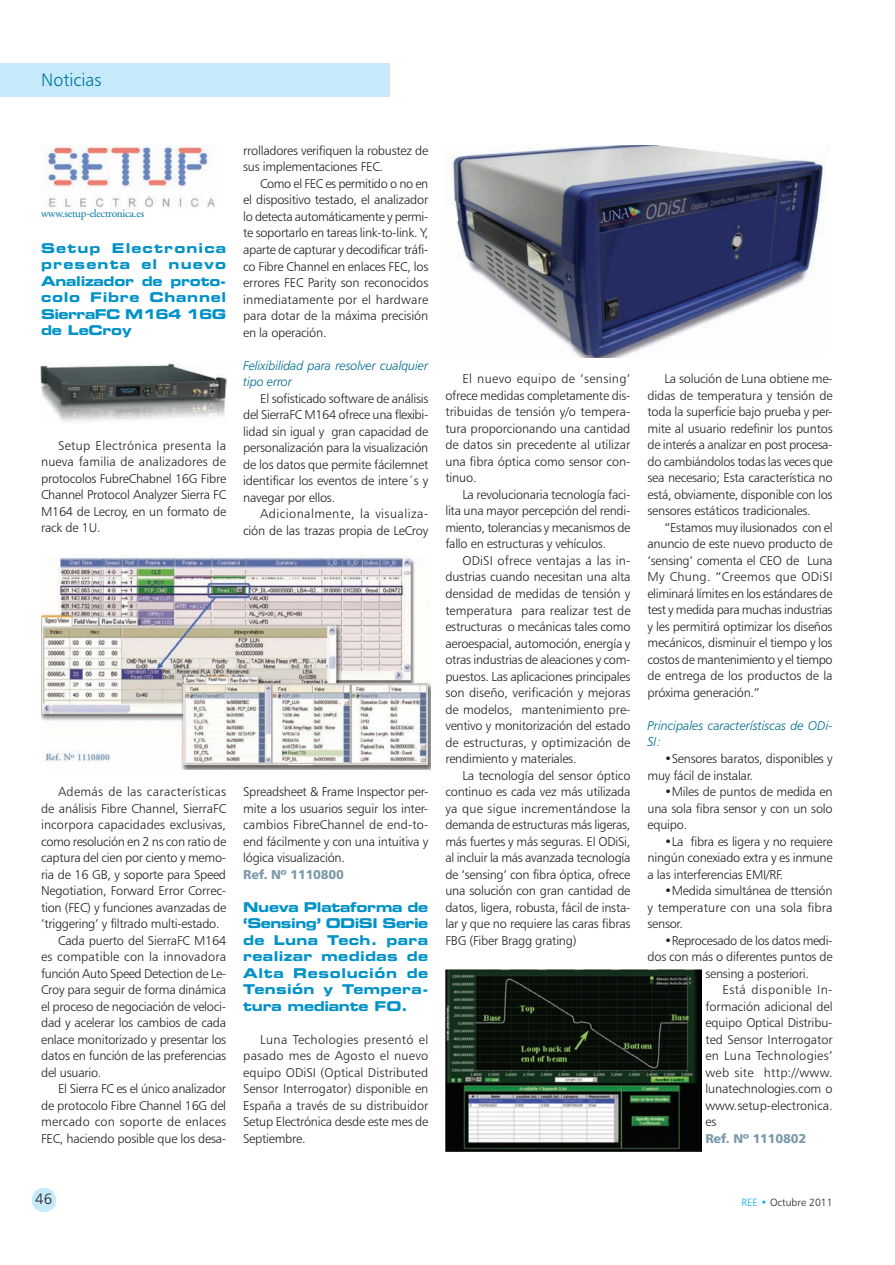
<style>
.page{position:relative;width:895px;height:1265px;background:#fff}
.page>*{position:absolute;margin:0;border:0;box-sizing:border-box;transform-origin:0 0}
.t1{font:18px "Humanist 777 BT Light B";color:#0076a3}
.t2{font:15px "Humanist 777 BT Light B";color:#231f20}
.t3{font:13.5px/16.5px "Eurostile Bold Extended Two";letter-spacing:.005em;color:#0092c8;text-align:justify}
.t4{font:12.75px/16.5px "Humanist 777 BT Light B";letter-spacing:-.02em;color:#231f20;text-align:justify}
.t5{font:12.75px/16.5px "Humanist 777 BT Light B";letter-spacing:.005em;color:#231f20;text-align:right}
.t6{font:12.75px/16.5px "Humanist 777 BT Light Italic B";letter-spacing:-.01em;color:#006c91}
.t7{font:12.75px "Humanist 777 BT Light B";letter-spacing:.025em;color:#231f20}
.t8{font:12.75px "Humanist 777 BT Light B";letter-spacing:.015em;color:#231f20}
.t9{font:12.75px "Humanist 777 BT Black B";letter-spacing:-.02em;color:#7b99a9}
.t10{font:12.75px "Humanist 777 BT Light B";letter-spacing:.035em;color:#231f20}
.t11{font:11.25px "Adobe Garamond";letter-spacing:-.02em;color:#0076a3}
.t12{font:10.5px "Humanist 777 BT Light B";color:#231f20}
.s1{color:#00aeef}
</style>
<div class="page">
<div style="left:32px;top:1187px;width:24px;height:25px;background:#c6eafa;border-radius:50%"></div>
<div style="left:0;top:64px;width:390px;height:33px;background:#c6eafa"></div>
<img style="left:45px;top:145px;width:170px;height:63px">
<img style="left:41px;top:363px;width:185px;height:59px">
<img style="left:41px;top:555px;width:389px;height:215px">
<img style="left:445px;top:969px;width:256px;height:182px">
<img style="left:452px;top:145px;width:374px;height:212px">
<h1 class="t1" style="left:41px;top:73px;width:62px">Noticias</h1>
<p class="t11" style="left:41px;top:209px;width:105px">www.setup-electronica.es</p>
<p class="t3" style="left:41px;top:241px;width:186px">Setup Electronica presenta el nuevo Analizador de proto&shy;colo Fibre Channel SierraFC M164 16G de LeCroy</p>
<p class="t4" style="left:41px;top:438px;width:186px;text-indent:17px">Setup Electrónica presenta la nueva familia de analizadores de protocolos FubreChabnel 16G Fibre Channel Protocol Analyzer Sierra FC M164 de Lecroy, en un formato de rack de 1U.</p>
<p class="t7" style="left:58px;top:787px;width:169px">Además de las características</p>
<p class="t4" style="left:41px;top:801px;width:186px">de análisis Fibre Channel, SierraFC</p>
<p class="t5" style="left:41px;top:818px;width:186px">incorpora capacidades exclusivas,</p>
<p class="t4" style="left:41px;top:834px;width:186px">como resolución en 2 ns con ratio de</p>
<p class="t4" style="left:41px;top:851px;width:186px">captura del cien por ciento y memo-</p>
<p class="t4" style="left:41px;top:867px;width:186px">ria de 16 GB, y soporte para Speed</p>
<p class="t4" style="left:41px;top:884px;width:186px">Negotiation, Forward Error Correc-</p>
<p class="t4" style="left:41px;top:900px;width:186px">tion (FEC) y funciones avanzadas de</p>
<p class="t4" style="left:41px;top:917px;width:180px">‘triggering’ y filtrado multi-estado.</p>
<p class="t4" style="left:58px;top:933px;width:169px">Cada puerto del SierraFC M164</p>
<p class="t8" style="left:41px;top:952px;width:186px">es compatible con la innovadora</p>
<p class="t4" style="left:41px;top:966px;width:186px">función Auto Speed Detection de Le-</p>
<p class="t4" style="left:41px;top:983px;width:186px">Croy para seguir de forma dinámica</p>
<p class="t4" style="left:41px;top:999px;width:186px">el proceso de negociación de veloci-</p>
<p class="t4" style="left:41px;top:1016px;width:186px">dad y acelerar los cambios de cada</p>
<p class="t4" style="left:41px;top:1032px;width:186px">enlace monitorizado y presentar los</p>
<p class="t4" style="left:41px;top:1049px;width:186px">datos en función de las preferencias</p>
<p class="t4" style="left:41px;top:1065px;width:62px">del usuario.</p>
<p class="t4" style="left:58px;top:1082px;width:169px">El Sierra FC es el único analizador</p>
<p class="t4" style="left:41px;top:1098px;width:186px">de protocolo Fibre Channel 16G del</p>
<p class="t8" style="left:41px;top:1117px;width:186px">mercado con soporte de enlaces</p>
<p class="t4" style="left:41px;top:1131px;width:186px">FEC, haciendo posible que los desa-</p>
<p class="t4" style="left:243px;top:144px;width:186px">rrolladores verifiquen la robustez de sus implementaciones FEC.</p>
<p class="t4" style="left:243px;top:177px;width:186px;text-indent:17px">Como el FEC es permitido o no en el dispositivo testado, el analizador lo detecta automáticamente y permi&shy;te soportarlo en tareas link-to-link. Y, aparte de capturar y decodificar tráfi&shy;co Fibre Channel en enlaces FEC, los errores FEC Parity son reconocidos inmediatamente por el hardware para dotar de la máxima precisión en la operación.</p>
<p class="t6" style="left:243px;top:358px;width:186px">Felixibilidad para resolver cualquier tipo error</p>
<p class="t4" style="left:243px;top:391px;width:186px;text-indent:17px">El sofisticado software de análisis del SierraFC M164 ofrece una flexibi&shy;lidad sin igual y gran capacidad de personalización para la visualización de los datos que permite fácilemnet identificar los eventos de intere´s y navegar por ellos.</p>
<p class="t5" style="left:243px;top:507px;width:186px">Adicionalmente, la visualiza&shy;ción de las trazas propia de LeCroy</p>
<p class="t4" style="left:243px;top:785px;width:186px">Spreadsheet &amp; Frame Inspector per&shy;mite a los usuarios seguir los inter&shy;cambios FibreChannel de end-to&shy;end fácilmente y con una intuitiva y lógica visualización.</p>
<p class="t9" style="left:243px;top:869px;width:102px">Ref. Nº 1110800</p>
<p class="t3" style="left:243px;top:899px;width:186px">Nueva Plataforma de ‘Sensing’ ODiSI Serie de Luna Tech. para realizar medidas de Alta Resolución de Tensión y Tempera&shy;tura mediante FO.</p>
<p class="t4" style="left:243px;top:1032px;width:186px;text-indent:17px">Luna Techologies presentó el pasado mes de Agosto el nuevo equipo ODiSI (Optical Distributed Sensor Interrogator) disponible en España a través de su distribuidor Setup Electrónica desde este mes de Septiembre.</p>
<p class="t4" style="left:445px;top:372px;width:186px;text-indent:17px">El nuevo equipo de ‘sensing’ ofrece medidas completamente dis&shy;tribuidas de tensión y/o tempera&shy;tura proporcionando una cantidad de datos sin precedente al utilizar una fibra óptica como sensor con&shy;tinuo.</p>
<p class="t4" style="left:445px;top:488px;width:186px;text-indent:17px">La revolucionaria tecnología faci&shy;lita una mayor percepción del rendi&shy;miento, tolerancias y mecanismos de fallo en estructuras y vehículos.</p>
<p class="t4" style="left:445px;top:554px;width:186px;text-indent:17px">ODiSI ofrece ventajas a las in&shy;dustrias cuando necesitan una alta densidad de medidas de tensión y temperatura para realizar test de estructuras o mecánicas tales como aeroespacial, automoción, energía y otras industrias de aleaciones y com&shy;puestos. Las aplicaciones principales son diseño, verificación y mejoras de modelos, mantenimiento pre&shy;ventivo y monitorización del estado de estructuras, y optimización de rendimiento y materiales.</p>
<p class="t4" style="left:445px;top:768px;width:186px;text-indent:17px">La tecnología del sensor óptico continuo es cada vez más utilizada ya que sigue incrementándose la demanda de estructuras más ligeras, más fuertes y más seguras. El ODiSi, al incluir la más avanzada tecnología de ‘sensing’ con fibra óptica, ofrece una solución con gran cantidad de datos, ligera, robusta, fácil de insta&shy;lar y que no requiere las caras fibras FBG (Fiber Bragg grating)</p>
<p class="t4" style="left:647px;top:372px;width:186px;text-indent:17px">La solución de Luna obtiene me&shy;didas de temperatura y tensión de toda la superficie bajo prueba y per&shy;mite al usuario redefinir los puntos de interés a analizar en post procesa&shy;do cambiándolos todas las veces que sea necesario; Esta característica no está, obviamente, disponible con los sensores estáticos tradicionales.</p>
<p class="t4" style="left:647px;top:521px;width:186px;text-indent:17px">“Estamos muy ilusionados con el anuncio de este nuevo producto de ‘sensing’ comenta el CEO de Luna My Chung. “Creemos que ODiSI eliminará límites en los estándares de test y medida para muchas industrias y les permitirá optimizar los diseños mecánicos, disminuir el tiempo y los costos de mantenimiento y el tiempo de entrega de los productos de la próxima generación.”</p>
<p class="t6" style="left:647px;top:718px;width:186px">Principales característiscas de ODi-<br>SI:</p>
<p class="t4" style="left:647px;top:752px;width:186px;text-indent:17px">•Sensores baratos, disponibles y muy fácil de instalar.</p>
<p class="t4" style="left:647px;top:785px;width:186px;text-indent:17px">•Miles de puntos de medida en una sola fibra sensor y con un solo equipo.</p>
<p class="t4" style="left:647px;top:834px;width:186px;text-indent:17px">•La fibra es ligera y no requiere ningún conexiado extra y es inmune a las interferencias EMI/RF.</p>
<p class="t4" style="left:647px;top:884px;width:186px;text-indent:17px">•Medida simultánea de ttensión y temperature con una sola fibra sensor.</p>
<p class="t4" style="left:664px;top:933px;width:169px">•Reprocesado de los datos medi-</p>
<p class="t4" style="left:647px;top:950px;width:186px">dos con más o diferentes puntos de</p>
<p class="t4" style="left:705px;top:966px;width:105px">sensing a posteriori.</p>
<p class="t10" style="left:722px;top:985px;width:112px">Está disponible In-</p>
<p class="t4" style="left:705px;top:999px;width:129px">formación adicional del</p>
<p class="t4" style="left:705px;top:1016px;width:129px">equipo Optical Distribu-</p>
<p class="t4" style="left:705px;top:1032px;width:129px">ted Sensor Interrogator</p>
<p class="t7" style="left:705px;top:1051px;width:129px">en Luna Technologies’</p>
<p class="t7" style="left:705px;top:1067px;width:129px">web site http://www.</p>
<p class="t4" style="left:705px;top:1082px;width:129px">lunatechnologies.com o</p>
<p class="t4" style="left:705px;top:1098px;width:129px">www.setup-electronica.</p>
<p class="t4" style="left:705px;top:1115px;width:12px">es</p>
<p class="t9" style="left:705px;top:1133px;width:102px">Ref. Nº 1110802</p>
<p class="t2" style="left:35px;top:1193px;width:18px">46</p>
<p class="t12" style="left:741px;top:1198px;width:92px"><span class="s1">REE •</span> Octubre 2011</p>
</div>
